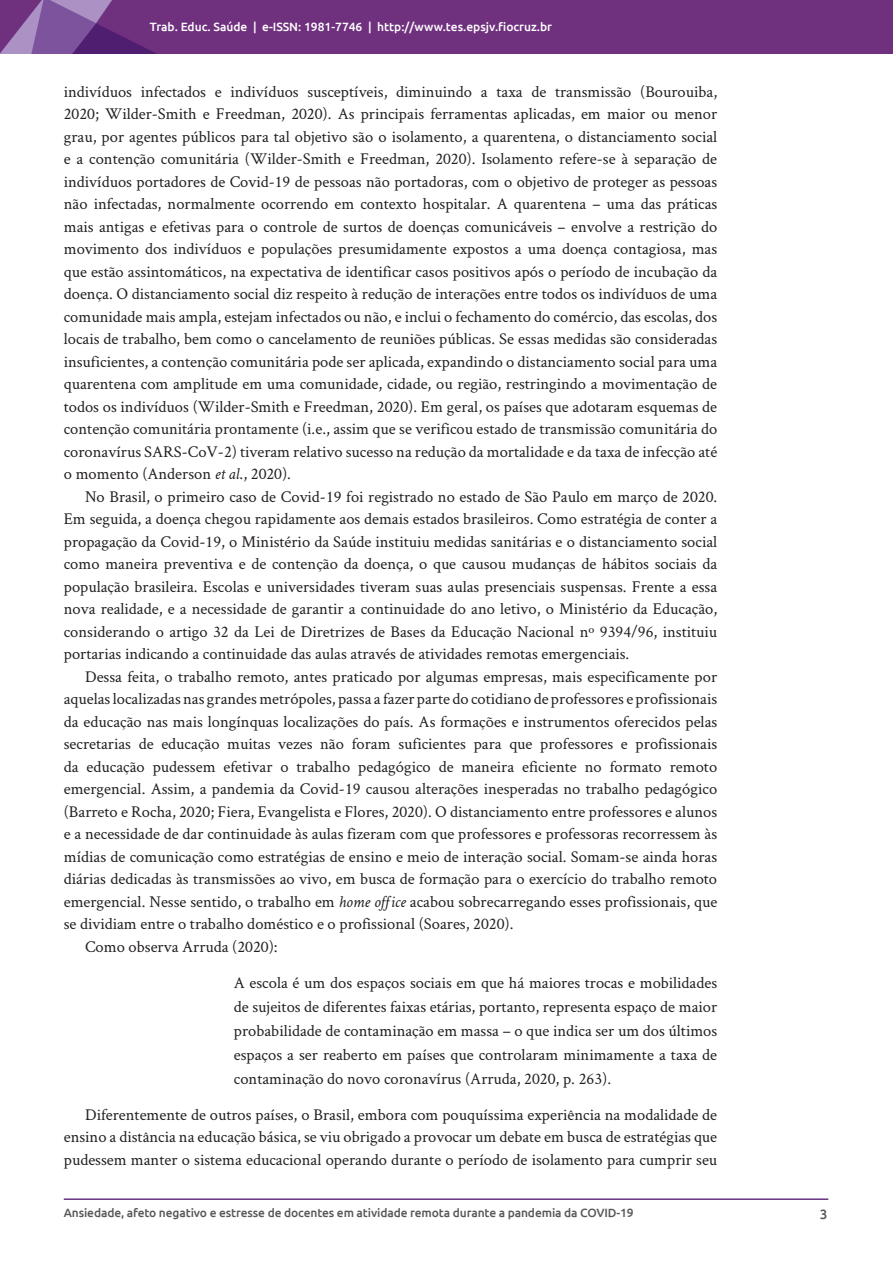
<style>
.page{position:relative;width:893px;height:1263px;background:#fff}
.page>*{position:absolute;margin:0;border:0;box-sizing:border-box;transform-origin:0 0}
.texto-comum{font:16.5px/22.5px "Crimson Text";color:#231f20;text-align:justify}
.citacao{font:16.5px/24px "Crimson Text";color:#231f20;text-align:justify}
.numero-pagina{font:500 13.5px "Ubuntu";color:#57585a}
.nota-rodape-mestre{font:500 12px "Ubuntu";letter-spacing:-.01em;color:#57585a}
.cabecalho{font:500 12px "Ubuntu";color:#fff}
.s1{font-style:italic}
</style>
<div class="page">
<hr style="left:64px;top:1198px;width:764px;height:2px;background:#693486">
<img style="left:0;top:0;width:893px;height:53px">
<p class="cabecalho" style="left:150px;top:19px;width:404px">Trab. Educ. Saúde | e-ISSN: 1981-7746 | http://www.tes.epsjv.fiocruz.br</p>
<p class="texto-comum" style="left:64px;top:79px;width:655px">indivíduos infectados e indivíduos susceptíveis, diminuindo a taxa de transmissão (Bourouiba, 2020; Wilder-Smith e Freedman, 2020). As principais ferramentas aplicadas, em maior ou menor grau, por agentes públicos para tal objetivo são o isolamento, a quarentena, o distanciamento social e a contenção comunitária (Wilder-Smith e Freedman, 2020). Isolamento refere-se à separação de indivíduos portadores de Covid-19 de pessoas não portadoras, com o objetivo de proteger as pessoas não infectadas, normalmente ocorrendo em contexto hospitalar. A quarentena – uma das práticas mais antigas e efetivas para o controle de surtos de doenças comunicáveis – envolve a restrição do movimento dos indivíduos e populações presumidamente expostos a uma doença contagiosa, mas que estão assintomáticos, na expectativa de identificar casos positivos após o período de incubação da doença. O distanciamento social diz respeito à redução de interações entre todos os indivíduos de uma comunidade mais ampla, estejam infectados ou não, e inclui o fechamento do comércio, das escolas, dos locais de trabalho, bem como o cancelamento de reuniões públicas. Se essas medidas são consideradas insuficientes, a contenção comunitária pode ser aplicada, expandindo o distanciamento social para uma quarentena com amplitude em uma comunidade, cidade, ou região, restringindo a movimentação de todos os indivíduos (Wilder-Smith e Freedman, 2020). Em geral, os países que adotaram esquemas de contenção comunitária prontamente (i.e., assim que se verificou estado de transmissão comunitária do coronavírus SARS-CoV-2) tiveram relativo sucesso na redução da mortalidade e da taxa de infecção até o momento (Anderson <span class="s1">et al</span>., 2020).</p>
<p class="texto-comum" style="left:64px;top:484px;width:655px;text-indent:21px">No Brasil, o primeiro caso de Covid-19 foi registrado no estado de São Paulo em março de 2020.<br>Em seguida, a doença chegou rapidamente aos demais estados brasileiros. Como estratégia de conter a propagação da Covid-19, o Ministério da Saúde instituiu medidas sanitárias e o distanciamento social como maneira preventiva e de contenção da doença, o que causou mudanças de hábitos sociais da população brasileira. Escolas e universidades tiveram suas aulas presenciais suspensas. Frente a essa nova realidade, e a necessidade de garantir a continuidade do ano letivo, o Ministério da Educação, considerando o artigo 32 da Lei de Diretrizes de Bases da Educação Nacional nº 9394/96, instituiu portarias indicando a continuidade das aulas através de atividades remotas emergenciais.</p>
<p class="texto-comum" style="left:64px;top:664px;width:655px;text-indent:21px">Dessa feita, o trabalho remoto, antes praticado por algumas empresas, mais especificamente por aquelas localizadas nas grandes metrópoles, passa a fazer parte do cotidiano de professores e profissionais da educação nas mais longínquas localizações do país. As formações e instrumentos oferecidos pelas secretarias de educação muitas vezes não foram suficientes para que professores e profissionais da educação pudessem efetivar o trabalho pedagógico de maneira eficiente no formato remoto emergencial. Assim, a pandemia da Covid-19 causou alterações inesperadas no trabalho pedagógico (Barreto e Rocha, 2020; Fiera, Evangelista e Flores, 2020). O distanciamento entre professores e alunos e a necessidade de dar continuidade às aulas fizeram com que professores e professoras recorressem às mídias de comunicação como estratégias de ensino e meio de interação social. Somam-se ainda horas diárias dedicadas às transmissões ao vivo, em busca de formação para o exercício do trabalho remoto emergencial. Nesse sentido, o trabalho em <span class="s1">home office</span> acabou sobrecarregando esses profissionais, que se dividiam entre o trabalho doméstico e o profissional (Soares, 2020).</p>
<p class="texto-comum" style="left:85px;top:934px;width:194px">Como observa Arruda (2020):</p>
<p class="citacao" style="left:234px;top:970px;width:485px">A escola é um dos espaços sociais em que há maiores trocas e mobilidades de sujeitos de diferentes faixas etárias, portanto, representa espaço de maior probabilidade de contaminação em massa – o que indica ser um dos últimos espaços a ser reaberto em países que controlaram minimamente a taxa de contaminação do novo coronavírus (Arruda, 2020, p. 263).</p>
<p class="texto-comum" style="left:64px;top:1102px;width:655px;text-indent:21px">Diferentemente de outros países, o Brasil, embora com pouquíssima experiência na modalidade de ensino a distância na educação básica, se viu obrigado a provocar um debate em busca de estratégias que pudessem manter o sistema educacional operando durante o período de isolamento para cumprir seu</p>
<p class="nota-rodape-mestre" style="left:64px;top:1205px;width:571px">Ansiedade, afeto negativo e estresse de docentes em atividade remota durante a pandemia da COVID-19</p>
<p class="numero-pagina" style="left:820px;top:1205px;width:9px">3</p>
</div>
